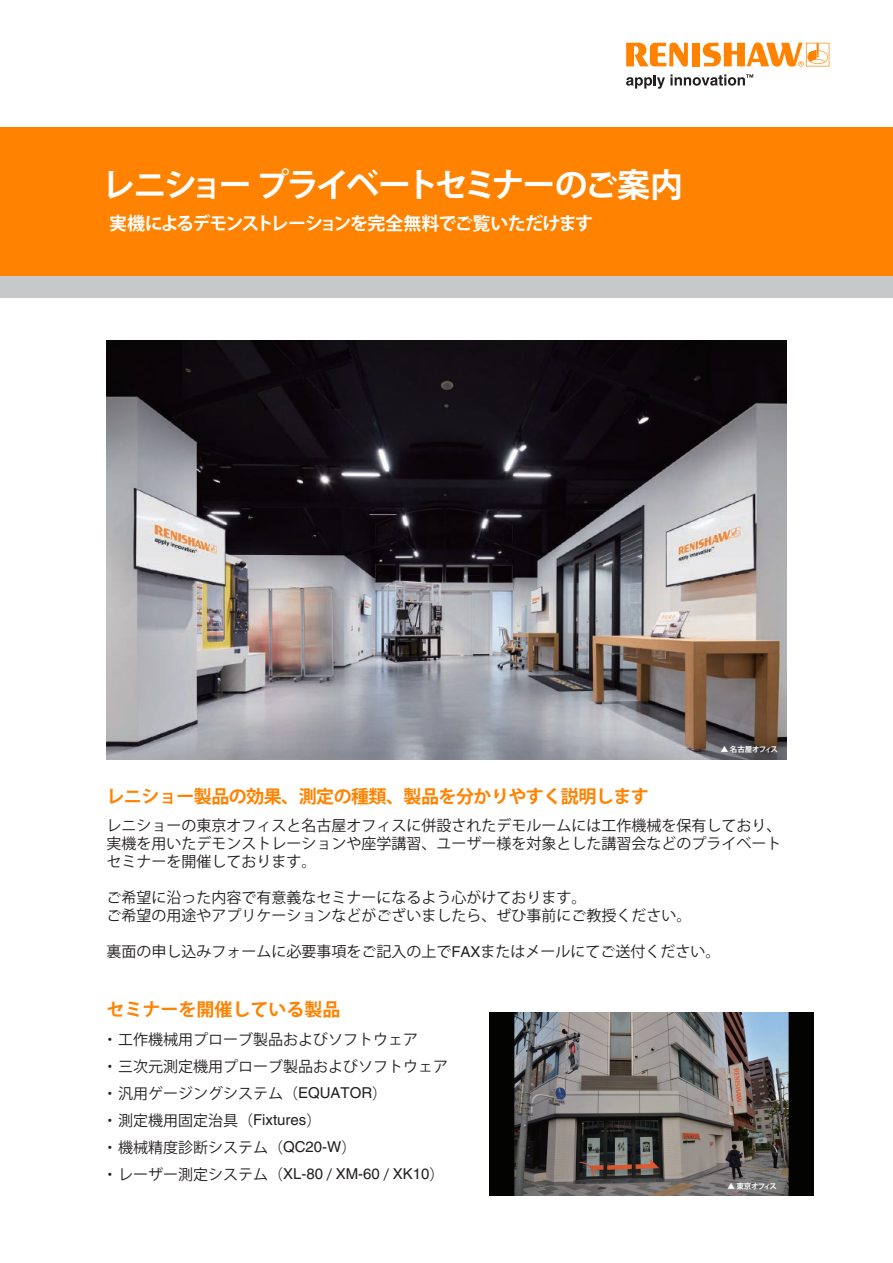
<style>
.page{position:relative;width:893px;height:1263px;background:#fff}
.page>*{position:absolute;margin:0;border:0;box-sizing:border-box;transform-origin:0 0}
.t1{font:700 33px "Koz Go Pr 6 N";letter-spacing:-.08em;color:#fff}
.t2{font:700 18px "Koz Go Std";letter-spacing:-.03em;color:#ff8200}
.t3{font:700 18px "Koz Go Pr 6 N";letter-spacing:-.06em;color:#fff}
.t4{font:700 18px "Koz Go Std";color:#ff8200}
.t5{font:15px/27px "Koz Go Pr 6 N";color:#231f20}
.t6{font:700 7.5px "Koz Go Pr 6 N";letter-spacing:-.08em;color:#fff}
.t7{font:700 7.5px "Koz Go Pr 6 N";letter-spacing:-.12em;color:#fff}
.s1{font-family:"Helvetica"}
</style>
<div class="page">
<svg style="left:626px;top:43px;width:62px;height:24px"></svg>
<div style="left:692px;top:43px;width:8px;height:23px;background:#ff8200"></div>
<svg style="left:703px;top:43px;width:126px;height:24px"></svg>
<svg style="left:626px;top:74px;width:127px;height:15px"></svg>
<div style="left:0;top:128px;width:893px;height:148px;background:#ff8200"></div>
<div style="left:0;top:276px;width:893px;height:22px;background:#c7c8ca"></div>
<img style="left:106px;top:340px;width:681px;height:419px">
<img style="left:489px;top:1013px;width:325px;height:182px">
<h1 class="t1" style="left:102px;top:166px;width:583px">レニショー プライベートセミナーのご案内</h1>
<p class="t3" style="left:109px;top:213px;width:486px">実機によるデモンストレーションを完全無料でご覧いただけます</p>
<p class="t6" style="left:721px;top:745px;width:59px">▲ 名古屋オフィス</p>
<p class="t2" style="left:106px;top:785px;width:544px">レニショー製品の効果、測定の種類、製品を分かりやすく説明します</p>
<p class="t5" style="left:106px;top:817px;width:677px;line-height:18px;text-align:justify">レニショーの東京オフィスと名古屋オフィスに併設されたデモルームには工作機械を保有しており、実機を用いたデモンストレーションや座学講習、ユーザー様を対象とした講習会などのプライベートセミナーを開催しております。</p>
<p class="t5" style="left:106px;top:889px;width:587px;line-height:18px">ご希望に沿った内容で有意義なセミナーになるよう心がけております。<br>ご希望の用途やアプリケーションなどがございましたら、ぜひ事前にご教授ください。</p>
<p class="t5" style="left:106px;top:939px;width:616px">裏面の申し込みフォームに必要事項をご記入の上で<span class="s1">FAX</span>またはメールにてご送付ください。</p>
<p class="t4" style="left:107px;top:998px;width:235px">セミナーを開催している製品</p>
<p class="t5" style="left:103px;top:1026px;width:347px">・工作機械用プローブ製品およびソフトウェア<br>・三次元測定機用プローブ製品およびソフトウェア・汎用ゲージングシステム（<span class="s1">EQUATOR</span>）<br>・測定機用固定治具（<span class="s1">Fixtures</span>）<br>・機械精度診断システム（<span class="s1">QC20-W</span>）<br>・レーザー測定システム（<span class="s1">XL-80</span> / <span class="s1">XM-60</span> / <span class="s1">XK10</span>）</p>
<p class="t7" style="left:727px;top:1182px;width:51px">▲ 東京オフィス</p>
</div>
